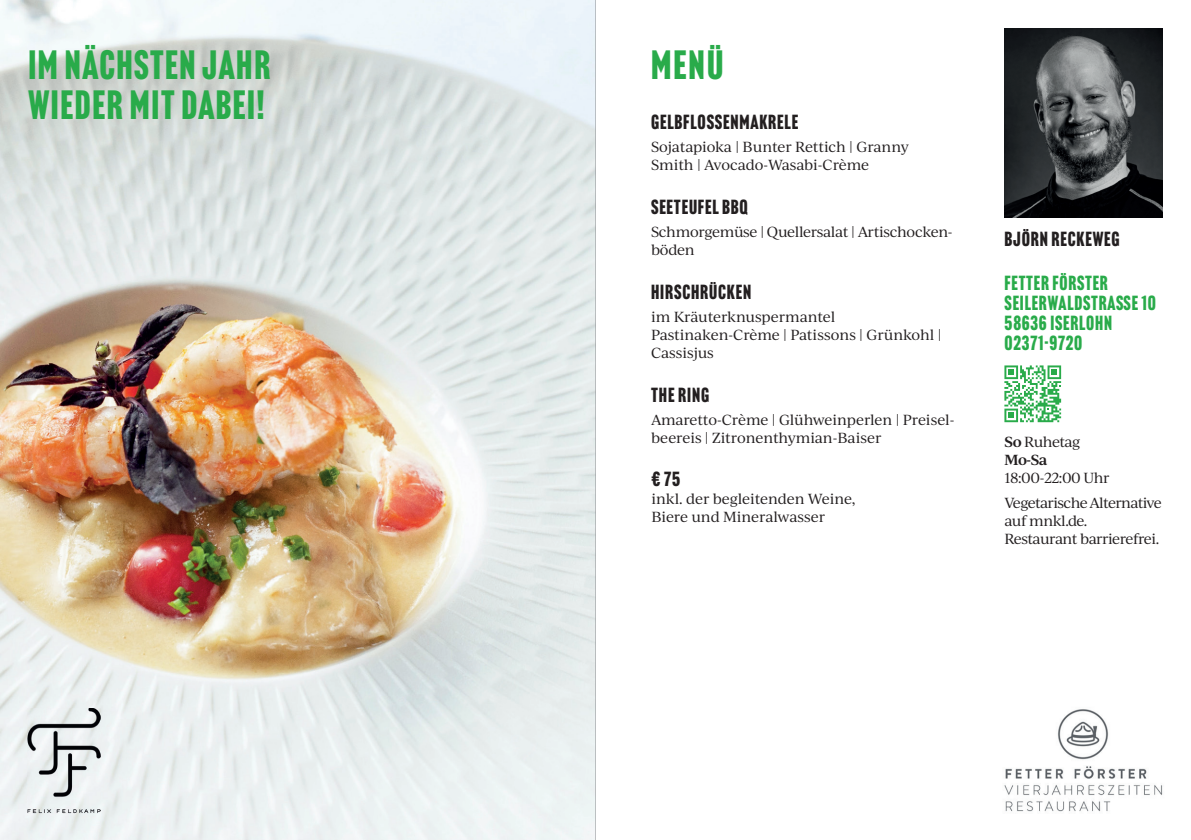
<style>
.page{position:relative;width:1191px;height:840px;background:#fff}
.page>*{position:absolute;margin:0;border:0;box-sizing:border-box;transform-origin:0 0}
.t1{font:40px/40px "Headline Gothic ATF";letter-spacing:.04em;color:#29ab4a}
.t2{font:20px "Headline Gothic ATF";letter-spacing:.04em;color:#231f20}
.t3{font:20px/20px "Headline Gothic ATF";letter-spacing:.04em;color:#29ab4a}
.t4{font:14px/18px "Ivy Journal";letter-spacing:-.015em;color:#231f20}
.t5{font:14px/18px "Ivy Journal";letter-spacing:-.045em;color:#231f20}
.t6{font:600 14px/18px "Ivy Journal";color:#231f20}
.s1{font-weight:400}
</style>
<div class="page">
<img style="left:1004px;top:766px;width:159px;height:46px">
<img style="left:1057px;top:709px;width:52px;height:51px">
<img style="left:1004px;top:28px;width:158px;height:189px">
<svg style="left:1004px;top:365px;width:57px;height:57px"></svg>
<img style="left:0;top:0;width:595px;height:839px">
<img style="left:28px;top:707px;width:72px;height:106px">
<h1 class="t1" style="left:28px;top:45px;width:243px">IM NÄCHSTEN JAHR<br>WIEDER MIT DABEI!</h1>
<h1 class="t1" style="left:651px;top:45px;width:74px">MENÜ</h1>
<h2 class="t2" style="left:651px;top:110px;width:149px">GELBFLOSSENMAKRELE</h2>
<p class="t4" style="left:651px;top:137px;width:259px">Sojatapioka | Bunter Rettich | Granny<br>Smith | Avocado-Wasabi-Crème</p>
<h2 class="t2" style="left:651px;top:195px;width:98px">SEETEUFEL BBQ</h2>
<p class="t4" style="left:651px;top:222px;width:303px">Schmorgemüse | Quellersalat | Artischocken&shy;böden</p>
<h2 class="t2" style="left:651px;top:280px;width:102px">HIRSCHRÜCKEN</h2>
<p class="t4" style="left:651px;top:307px;width:292px">im Kräuterknuspermantel<br>Pastinaken-Crème | Patissons | Grünkohl |<br>Cassisjus</p>
<h2 class="t2" style="left:651px;top:383px;width:60px">THE RING</h2>
<p class="t4" style="left:651px;top:409px;width:305px">Amaretto-Crème | Glühweinperlen | Preisel&shy;beereis | Zitronenthymian-Baiser</p>
<h2 class="t2" style="left:651px;top:467px;width:30px">€ 75</h2>
<p class="t4" style="left:651px;top:489px;width:206px">inkl. der begleitenden Weine,<br>Biere und Mineralwasser</p>
<h2 class="t2" style="left:1004px;top:227px;width:117px">BJÖRN RECKEWEG</h2>
<h2 class="t3" style="left:1004px;top:273px;width:153px">FETTER FÖRSTER<br>SEILERWALDSTRAßE 10<br>58636 ISERLOHN<br>02371-9720</h2>
<p class="t6" style="left:1004px;top:432px;width:77px">So <span class="s1">Ruhetag<br></span>Mo-Sa</p>
<p class="t4" style="left:1004px;top:468px;width:106px">18:00-22:00 Uhr</p>
<p class="t5" style="left:1004px;top:493px;width:159px">Vegetarische Alternative auf mnkl.de.<br>Restaurant barrierefrei.</p>
</div>
